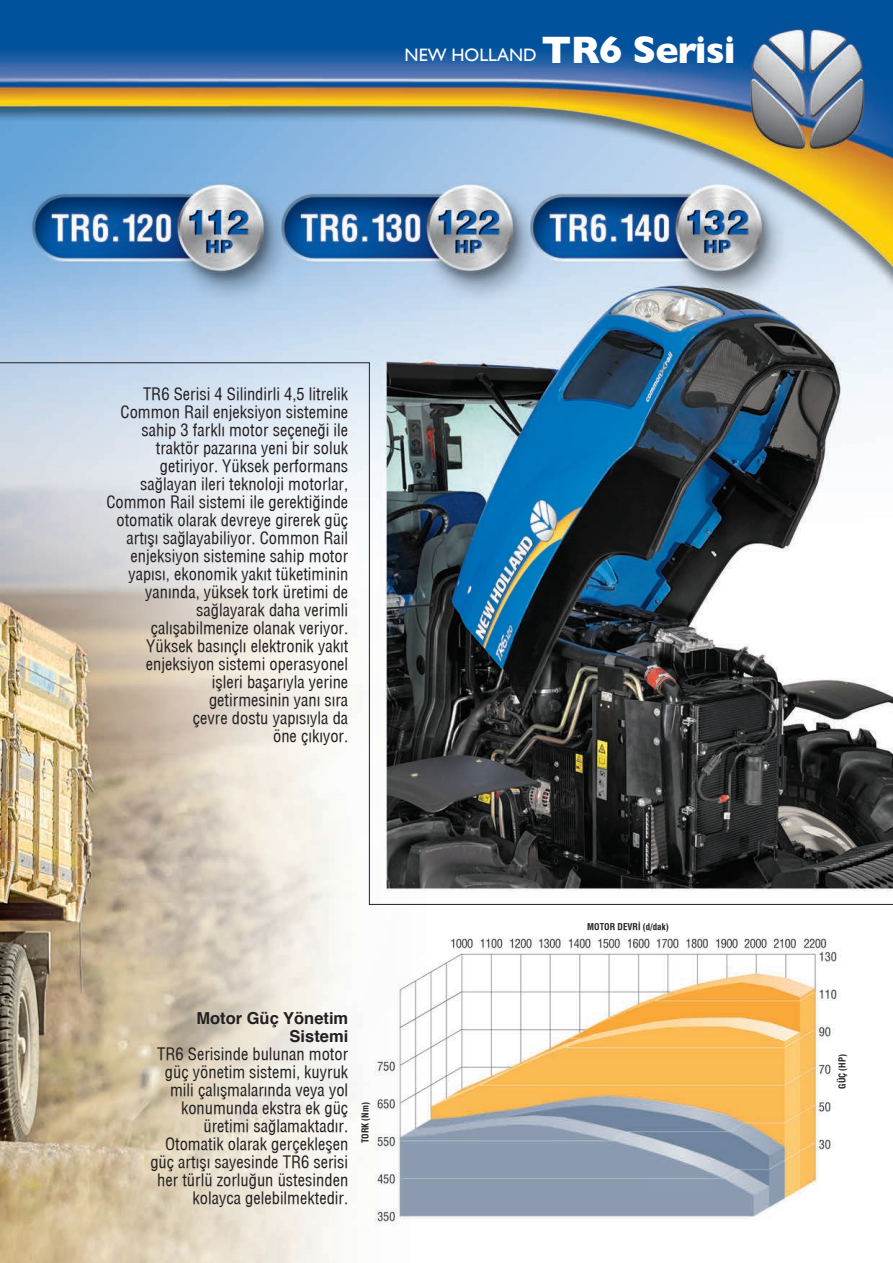
<style>
.page{position:relative;width:893px;height:1263px;background:#fff}
.page>*{position:absolute;margin:0;border:0;box-sizing:border-box;transform-origin:0 0}
.t1{font:18px "Gill Sans";color:#fff}
.t2{font:16.5px/18px "Helvetica Cond";color:#231f20;text-align:right}
.t3{font:700 16.5px/18px "Helvetica";color:#231f20;text-align:right}
.t4{font:700 9px "Helvetica Cond";color:#231f20}
.s1{font-weight:700;font-size:39px}
</style>
<div class="page">
<img style="left:0;top:0;width:893px;height:1263px">
<img style="left:0;top:362px;width:893px;height:543px">
<p class="t1" style="left:405px;top:44px;width:333px">NEW HOLLAND <span class="s1">TR6 Serisi</span></p>
<p class="t2" style="left:106px;top:385px;width:243px">TR6 Serisi 4 Silindirli 4,5 litrelik<br>Common Rail enjeksiyon sistemine sahip 3 farklı motor seçeneği ile traktör pazarına yeni bir soluk getiriyor. Yüksek performans sağlayan ileri teknoloji motorlar,<br>Common Rail sistemi ile gerektiğinde otomatik olarak devreye girerek güç artışı sağlayabiliyor. Common Rail enjeksiyon sistemine sahip motor yapısı, ekonomik yakıt tüketiminin yanında, yüksek tork üretimi de sağlayarak daha verimli çalışabilmenize olanak veriyor.<br>Yüksek basınçlı elektronik yakıt enjeksiyon sistemi operasyonel<br>işleri başarıyla yerine<br>getirmesinin yanı sıra<br>çevre dostu yapısıyla da<br>öne çıkıyor.</p>
<p class="t3" style="left:196px;top:1009px;width:153px">Motor Güç Yönetim<br>Sistemi</p>
<p class="t2" style="left:150px;top:1044px;width:199px">TR6 Serisinde bulunan motor güç yönetim sistemi, kuyruk mili çalışmalarında veya yol konumunda ekstra ek güç üretimi sağlamaktadır.<br>Otomatik olarak gerçekleşen güç artışı sayesinde TR6 serisi her türlü zorluğun üstesinden kolayca gelebilmektedir.</p>
<p class="t4" style="left:360px;top:1143px;width:43px;rotate:-90deg">TORK (Nm)</p>
<p class="t4" style="left:587px;top:921px;width:83px">MOTOR DEVRİ (d/dak)</p>
<p class="t4" style="left:836px;top:1089px;width:36px;rotate:-90deg">GÜÇ (HP)</p>
</div>
